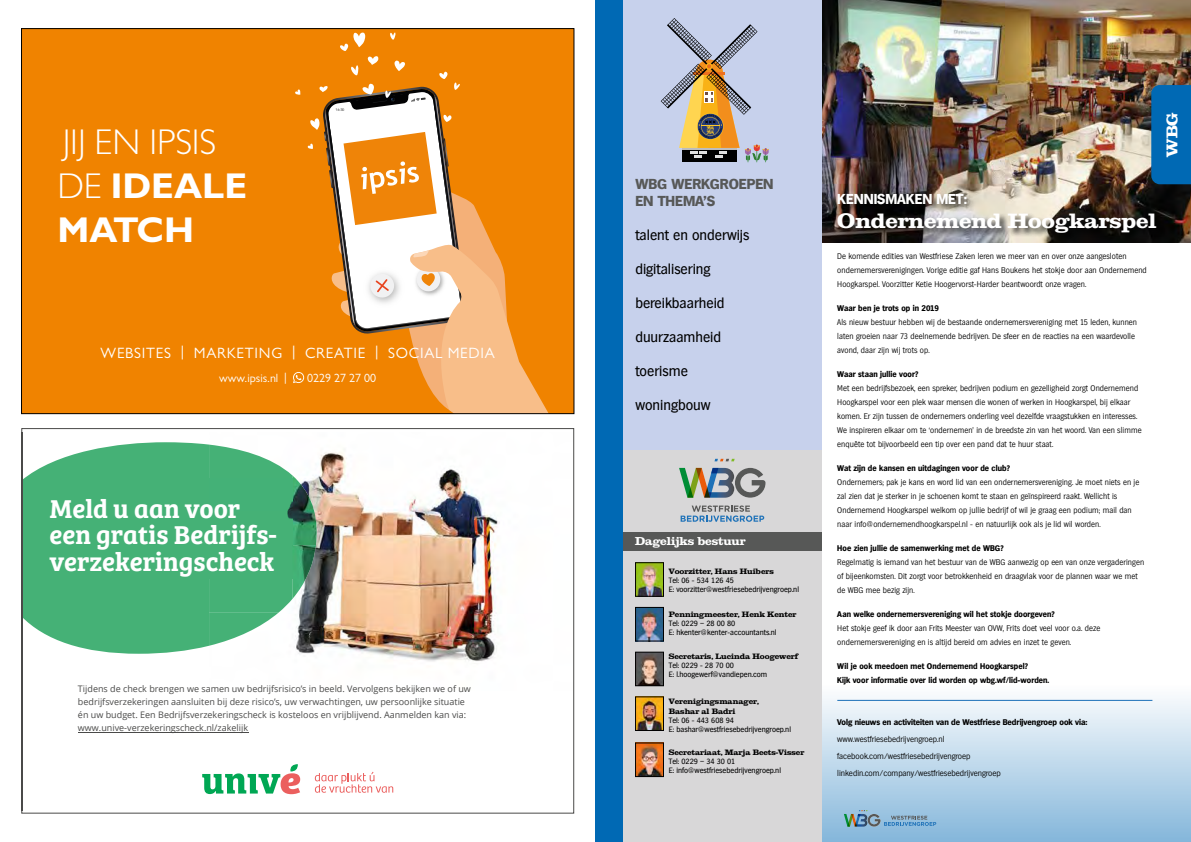
<style>
.page{position:relative;width:1191px;height:842px;background:#fff}
.page>*{position:absolute;margin:0;border:0;box-sizing:border-box;transform-origin:0 0}
.t1{font:300 36px/44px "Gill Sans MT Pro";color:#fff}
.t2{font:26.7px/26.7px "Bree Serif Sb";color:#fff}
.t3{font:700 20px "Clarendon";color:#fff}
.t4{font:15px "Gill Sans MT Pro";letter-spacing:.05em;color:#fff}
.t5{font:700 15px "Clarendon";color:#fff}
.t6{font:14px "Hamburg";color:#000}
.t7{font:700 14px/17px "Hamburg";color:#575857}
.t8{font:700 14px "Hamburg";color:#fff}
.t9{font:12px "Gill Sans MT Pro";color:#fff}
.t10{font:700 11px "Clarendon";color:#fff}
.t11{font:9px/13px "Open Sans";color:#4a4a49}
.t12{font:300 8px/14px "Hamburg";letter-spacing:.01em;color:#000}
.t13{font:700 8px/14px "Hamburg";letter-spacing:.01em;color:#000}
.t14{font:7.5px/9px "Hamburg";color:#000}
.t15{font:700 7.5px/10px "Clarendon";color:#000}
.t16{font:500 3.5px "Avenir";color:#343434}
.s1{font-weight:700}
</style>
<div class="page">
<img style="left:209px;top:444px;width:291px;height:218px">
<svg style="left:202px;top:764px;width:98px;height:30px"></svg>
<svg style="left:315px;top:772px;width:78px;height:21px"></svg>
<svg style="left:23px;top:442px;width:186px;height:212px;background:#53b680"></svg>
<img style="left:209px;top:445px;width:84px;height:167px">
<img style="left:292px;top:476px;width:26px;height:69px">
<img style="left:292px;top:545px;width:24px;height:54px">
<img style="left:209px;top:612px;width:70px;height:34px">
<hr style="left:78px;top:732px;width:170px;height:1px;background:#4a4a49">
<img style="left:821px;top:0;width:370px;height:242px">
<div style="left:623px;top:0;width:198px;height:540px;background:#c7d1ec"></div>
<div style="left:810px;top:639px;width:381px;height:203px;background:linear-gradient(to bottom,#fff,#8abadc)"></div>
<div style="left:623px;top:450px;width:198px;height:392px;background:#d8d7d8"></div>
<img style="left:637px;top:609px;width:24px;height:30px">
<div style="left:635px;top:607px;width:28px;height:34px;border:1px solid #000"></div>
<img style="left:637px;top:564px;width:24px;height:30px">
<div style="left:635px;top:562px;width:28px;height:34px;border:1px solid #000"></div>
<img style="left:637px;top:654px;width:24px;height:30px">
<div style="left:635px;top:652px;width:28px;height:34px;border:1px solid #000"></div>
<div style="left:612px;top:532px;width:209px;height:18px;background:#575857"></div>
<div style="left:595px;top:0;width:28px;height:842px;background:#0069b4"></div>
<div style="left:836px;top:193px;width:329px;height:49px;background:#000;opacity:.75"></div>
<img style="left:637px;top:699px;width:24px;height:30px">
<div style="left:635px;top:697px;width:28px;height:34px;border:1px solid #000"></div>
<svg style="left:679px;top:468px;width:86px;height:30px"></svg>
<svg style="left:714px;top:459px;width:20px;height:2px"></svg>
<svg style="left:680px;top:505px;width:84px;height:17px"></svg>
<svg style="left:660px;top:18px;width:108px;height:144px"></svg>
<img style="left:637px;top:745px;width:24px;height:30px">
<div style="left:635px;top:743px;width:28px;height:34px;border:1px solid #000"></div>
<hr style="left:837px;top:700px;width:315px;height:1px;background:#1d71b8">
<svg style="left:844px;top:810px;width:92px;height:17px;background:#7fa7c0"></svg>
<div style="left:21px;top:28px;width:553px;height:386px;background:#f08300"></div>
<svg style="left:293px;top:32px;width:255px;height:380px"></svg>
<div style="left:1151px;top:85px;width:40px;height:99px;background:#0069b4"></div>
<h1 class="t1" style="left:57px;top:119px;width:191px">JIJ EN IPSIS<br>DE <span class="s1">IDEALE<br>MATCH</span></h1>
<p class="t16" style="left:335px;top:107px;width:10px;rotate:-8deg">16:30</p>
<h3 class="t4" style="left:101px;top:344px;width:396px">WEBSITES | MARKETING | CREATIE | SOCIAL MEDIA</h3>
<h3 class="t9" style="left:219px;top:371px;width:69px">www.ipsis.nl |</h3>
<h3 class="t9" style="left:307px;top:371px;width:70px">0229 27 27 00</h3>
<h2 class="t2" style="left:50px;top:493px;width:229px">Meld u aan voor een gratis Bedrĳfs&shy;verzekeringscheck</h2>
<p class="t11" style="left:78px;top:681px;width:394px">Tijdens de check brengen we samen uw bedrijfsrisico’s in beeld. Vervolgens bekijken we of uw bedrijfsverzekeringen aansluiten bij deze risico’s, uw verwachtingen, uw persoonlijke situatie én uw budget. Een Bedrijfsverzekeringscheck is kosteloos en vrijblijvend. Aanmelden kan via: www.unive-verzekeringscheck.nl/zakelijk</p>
<h3 class="t7" style="left:635px;top:176px;width:140px">WBG WERKGROEPEN<br>EN THEMA’S</h3>
<h3 class="t6" style="left:635px;top:226px;width:116px">talent en onderwijs</h3>
<h3 class="t6" style="left:635px;top:260px;width:77px">digitalisering</h3>
<h3 class="t6" style="left:635px;top:294px;width:91px">bereikbaarheid</h3>
<h3 class="t6" style="left:635px;top:328px;width:87px">duurzaamheid</h3>
<h3 class="t6" style="left:635px;top:362px;width:54px">toerisme</h3>
<h3 class="t6" style="left:635px;top:396px;width:77px">woningbouw</h3>
<h3 class="t10" style="left:635px;top:534px;width:112px">Dagelijks bestuur</h3>
<p class="t15" style="left:669px;top:566px;width:106px">Voorzitter, Hans Huibers</p>
<p class="t14" style="left:669px;top:576px;width:132px">Tel: 06 - 534 126 45<br>E: voorzitter@westfriesebedrijvengroep.nl</p>
<p class="t15" style="left:669px;top:609px;width:129px">Penningmeester, Henk Kenter</p>
<p class="t14" style="left:669px;top:619px;width:109px">Tel: 0229 – 28 00 80<br>E: hkenter@kenter-accountants.nl</p>
<p class="t15" style="left:669px;top:651px;width:131px">Secretaris, Lucinda Hoogewerf</p>
<p class="t14" style="left:669px;top:661px;width:100px">Tel: 0229 - 28 70 00<br>E: l.hoogewerf@vandiepen.com</p>
<p class="t15" style="left:669px;top:696px;width:92px">Verenigingsmanager,<br>Bashar al Badri</p>
<p class="t14" style="left:669px;top:715px;width:124px">Tel: 06 - 443 608 94<br>E: bashar@westfriesebedrijvengroep.nl</p>
<p class="t15" style="left:669px;top:747px;width:137px">Secretariaat, Marja Beets-Visser</p>
<p class="t14" style="left:669px;top:756px;width:114px">Tel: 0229 – 34 30 01<br>E: info@westfriesebedrijvengroep.nl</p>
<h3 class="t5" style="left:1162px;top:157px;width:46px;rotate:-90deg">WBG</h3>
<h3 class="t8" style="left:837px;top:190px;width:131px">KENNISMAKEN MET:</h3>
<h3 class="t3" style="left:837px;top:208px;width:320px">Ondernemend Hoogkarspel</h3>
<p class="t12" style="left:837px;top:249px;width:311px">De komende edities van Westfriese Zaken leren we meer van en over onze aangesloten ondernemersverenigingen. Vorige editie gaf Hans Boukens het stokje door aan Ondernemend<br>Hoogkarspel. Voorzitter Ketie Hoogervorst-Harder beantwoordt onze vragen.</p>
<p class="t13" style="left:837px;top:301px;width:103px">Waar ben je trots op in 2019</p>
<p class="t12" style="left:837px;top:315px;width:301px">Als nieuw bestuur hebben wij de bestaande ondernemersvereniging met 15 leden, kunnen laten groeien naar 73 deelnemende bedrijven. De sfeer en de reacties na een waardevolle avond, daar zijn wij trots op.</p>
<p class="t13" style="left:837px;top:367px;width:83px">Waar staan jullie voor?</p>
<p class="t12" style="left:837px;top:381px;width:306px">Met een bedrijfsbezoek, een spreker, bedrijven podium en gezelligheid zorgt Ondernemend Hoogkarspel voor een plek waar mensen die wonen of werken in Hoogkarspel, bij elkaar komen. Er zijn tussen de ondernemers onderling veel dezelfde vraagstukken en interesses.<br>We inspireren elkaar om te ‘ondernemen’ in de breedste zin van het woord. Van een slimme enquête tot bijvoorbeeld een tip over een pand dat te huur staat.</p>
<p class="t13" style="left:837px;top:461px;width:174px">Wat zijn de kansen en uitdagingen voor de club?</p>
<p class="t12" style="left:837px;top:475px;width:303px">Ondernemers; pak je kans en word lid van een ondernemersvereniging. Je moet niets en je zal zien dat je sterker in je schoenen komt te staan en geïnspireerd raakt. Wellicht is Ondernemend Hoogkarspel welkom op jullie bedrijf of wil je graag een podium; mail dan naar info@ondernemendhoogkarspel.nl - en natuurlijk ook als je lid wil worden.</p>
<p class="t13" style="left:837px;top:541px;width:168px">Hoe zien jullie de samenwerking met de WBG?</p>
<p class="t12" style="left:837px;top:555px;width:308px">Regelmatig is iemand van het bestuur van de WBG aanwezig op een van onze vergaderingen of bijeenkomsten. Dit zorgt voor betrokkenheid en draagvlak voor de plannen waar we met de WBG mee bezig zijn.</p>
<p class="t13" style="left:837px;top:607px;width:219px">Aan welke ondernemersvereniging wil het stokje doorgeven?</p>
<p class="t12" style="left:837px;top:621px;width:264px">Het stokje geef ik door aan Frits Meester van OVW, Frits doet veel voor o.a. deze ondernemersvereniging en is altijd bereid om advies en inzet te geven.</p>
<p class="t13" style="left:837px;top:659px;width:213px">Wil je ook meedoen met Ondernemend Hoogkarspel?<br>Kijk voor informatie over lid worden op wbg.wf/lid-worden.</p>
<p class="t13" style="left:837px;top:715px;width:252px">Volg nieuws en activiteiten van de Westfriese Bedrijvengroep ook via:</p>
<p class="t12" style="left:837px;top:730px;width:165px;line-height:17px">www.westfriesebedrijvengroep.nl facebook.com/westfriesebedrijvengroep linkedin.com/company/westfriesebedrijvengroep</p>
</div>
